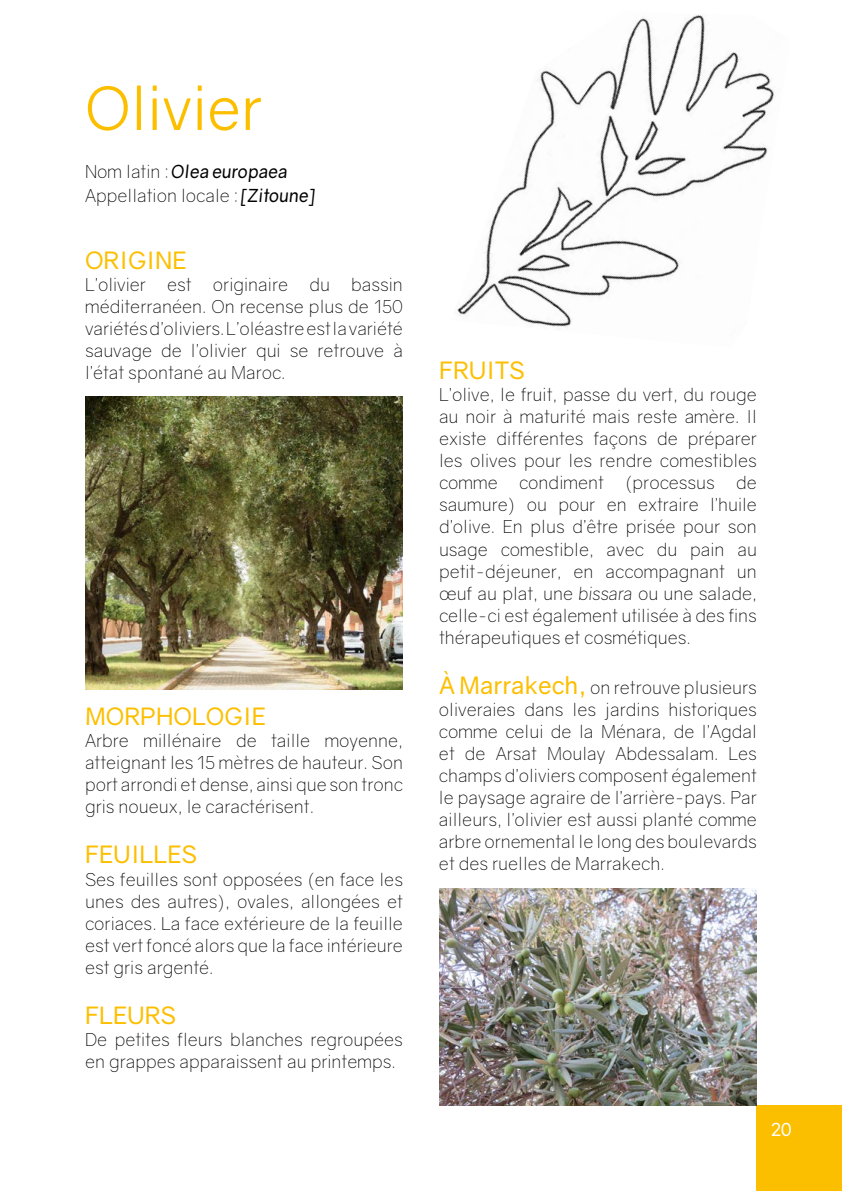
<style>
.page{position:relative;width:842px;height:1191px;background:#fff}
.page>*{position:absolute;margin:0;border:0;box-sizing:border-box;transform-origin:0 0}
.t1{font:60px "Gravity";color:#fcbf00}
.t2{font:24px "Gravity";color:#fcbf00}
.t3{font:300 18px/22px "Gravity";color:#000;text-align:justify}
.t4{font:18px "Gravity";color:#fff}
.s1{font-weight:400;font-style:italic}
.s2{font-style:italic}
.s3{font-weight:400;font-size:24px;color:#fcbf00}
</style>
<div class="page">
<div style="left:757px;top:1106px;width:85px;height:85px;background:#fcbf00"></div>
<img style="left:457px;top:15px;width:317px;height:312px">
<img style="left:85px;top:396px;width:318px;height:294px">
<img style="left:439px;top:889px;width:317px;height:217px">
<h1 class="t1" style="left:85px;top:72px;width:179px">Olivier</h1>
<p class="t3" style="left:85px;top:159px;width:232px;line-height:24px">Nom latin : <span class="s1">Olea europaea<br></span>Appellation locale : <span class="s1">[Zitoune]</span></p>
<h2 class="t2" style="left:85px;top:245px;width:103px">ORIGINE</h2>
<p class="t3" style="left:85px;top:273px;width:319px">L’olivier est originaire du bassin méditerranéen. On recense plus de 150 variétés d’oliviers. L’oléastre est la variété sauvage de l’olivier qui se retrouve à l’état spontané au Maroc.</p>
<h2 class="t2" style="left:85px;top:701px;width:182px">MORPHOLOGIE</h2>
<p class="t3" style="left:85px;top:729px;width:319px">Arbre millénaire de taille moyenne, atteignant les 15 mètres de hauteur. Son port arrondi et dense, ainsi que son tronc gris noueux, le caractérisent.</p>
<h2 class="t2" style="left:85px;top:840px;width:114px">FEUILLES</h2>
<p class="t3" style="left:85px;top:868px;width:319px">Ses feuilles sont opposées (en face les unes des autres), ovales, allongées et coriaces. La face extérieure de la feuille est vert foncé alors que la face intérieure est gris argenté.</p>
<h2 class="t2" style="left:85px;top:1001px;width:93px">FLEURS</h2>
<p class="t3" style="left:85px;top:1029px;width:319px">De petites fleurs blanches regroupées en grappes apparaissent au printemps.</p>
<h2 class="t2" style="left:439px;top:356px;width:87px">FRUITS</h2>
<p class="t3" style="left:439px;top:384px;width:319px">L’olive, le fruit, passe du vert, du rouge au noir à maturité mais reste amère. Il existe différentes façons de préparer les olives pour les rendre comestibles comme condiment (processus de saumure) ou pour en extraire l’huile d’olive. En plus d’être prisée pour son usage comestible, avec du pain au petit-déjeuner, en accompagnant un œuf au plat, une <span class="s2">bissara</span> ou une salade, celle-ci est également utilisée à des fins thérapeutiques et cosmétiques.</p>
<p class="t3" style="left:439px;top:677px;width:319px"><span class="s3">À Marrakech,</span> on retrouve plusieurs oliveraies dans les jardins historiques comme celui de la Ménara, de l’Agdal et de Arsat Moulay Abdessalam. Les champs d’oliviers composent également le paysage agraire de l’arrière-pays. Par ailleurs, l’olivier est aussi planté comme arbre ornemental le long des boulevards et des ruelles de Marrakech.</p>
<p class="t4" style="left:770px;top:1118px;width:23px">20</p>
</div>
